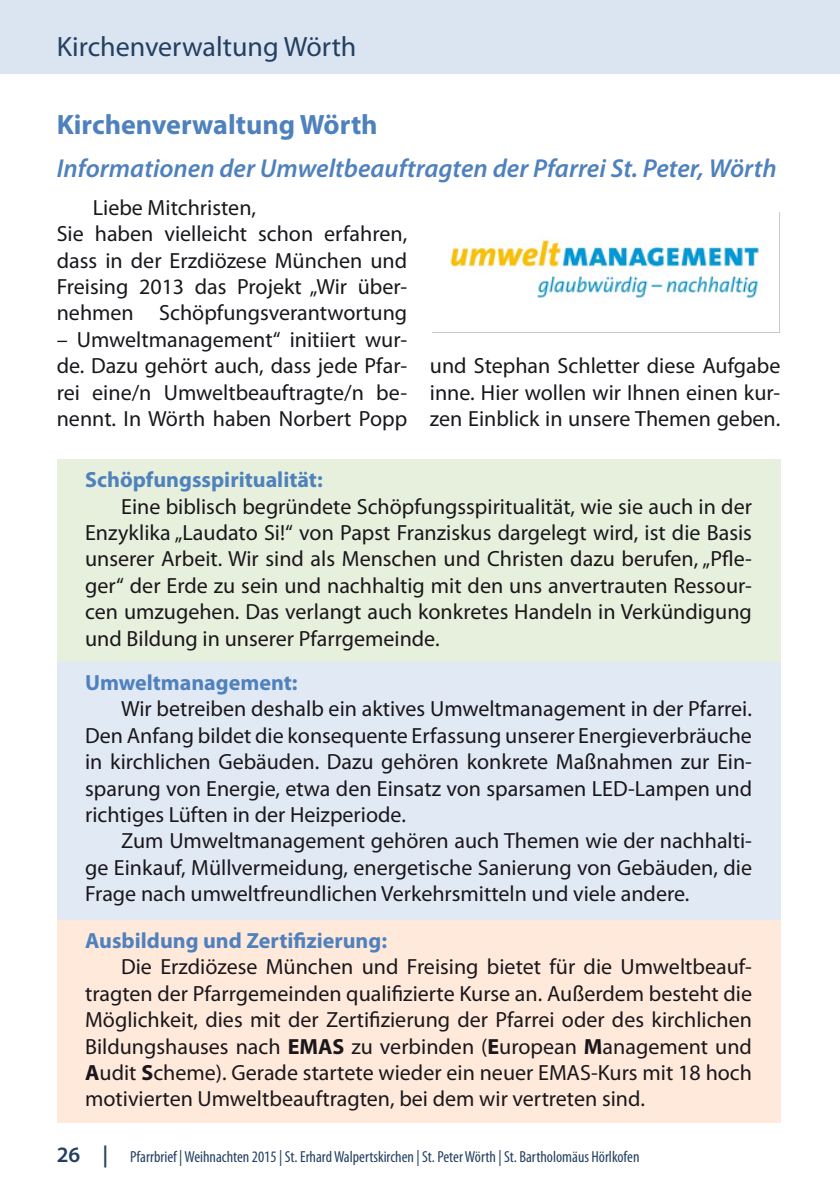
<style>
.page{position:relative;width:840px;height:1191px;background:#fff}
.page>*{position:absolute;margin:0;border:0;box-sizing:border-box;transform-origin:0 0}
.t1{font:28px "Myriad Pro";color:#244061}
.t2{font:700 28px "Myriad Pro";color:#4f81bd}
.t3{font:italic 600 26px "Myriad Pro";color:#4f81bd}
.t4{font:22px/26.4px "Myriad Pro";color:#1a171c;text-align:justify}
.t5{font:700 22px "Myriad Pro";color:#4f81bd}
.t6{font:condensed 16px "Myriad Pro";color:#244061}
.s1{font-weight:700}
.s2{font-weight:600;font-stretch:normal;font-size:22px}
</style>
<div class="page">
<div style="left:0;top:0;width:839px;height:74px;background:#dbe5f1"></div>
<div style="left:57px;top:459px;width:723px;height:203px;background:#e7f0dc"></div>
<div style="left:57px;top:662px;width:723px;height:258px;background:#e1e9f4"></div>
<div style="left:57px;top:920px;width:723px;height:203px;background:#ffe9da"></div>
<img style="left:432px;top:212px;width:348px;height:121px">
<p class="t1" style="left:57px;top:30px;width:301px">Kirchenverwaltung Wörth</p>
<p class="t2" style="left:57px;top:107px;width:322px">Kirchenverwaltung Wörth</p>
<p class="t3" style="left:57px;top:152px;width:721px">Informationen der Umweltbeauftragten der Pfarrei St. Peter, Wörth</p>
<p class="t4" style="left:57px;top:194px;width:352px;text-align:left;text-indent:36px">Liebe Mitchristen,<br>Sie haben vielleicht schon erfahren, dass in der Erzdiözese München und<br>Freising 2013 das Projekt „Wir über&shy;nehmen Schöpfungsverantwortung</p>
<p class="t4" style="left:57px;top:326px;width:352px">– Umweltmanagement“ initiiert wur&shy;de. Dazu gehört auch, dass jede Pfar&shy;rei eine/n Umweltbeauftragte/n be&shy;nennt. In Wörth haben Norbert Popp</p>
<p class="t4" style="left:429px;top:352px;width:352px">und Stephan Schletter diese Aufgabe inne. Hier wollen wir Ihnen einen kur&shy;zen Einblick in unsere Themen geben.</p>
<p class="t5" style="left:85px;top:465px;width:239px">Schöpfungsspiritualität:</p>
<p class="t4" style="left:85px;top:493px;width:668px;text-indent:36px">Eine biblisch begründete Schöpfungsspiritualität, wie sie auch in der Enzyklika „Laudato Si!“ von Papst Franziskus dargelegt wird, ist die Basis unserer Arbeit. Wir sind als Menschen und Christen dazu berufen, „Pfle&shy;ger“ der Erde zu sein und nachhaltig mit den uns anvertrauten Ressour&shy;cen umzugehen. Das verlangt auch konkretes Handeln in Verkündigung und Bildung in unserer Pfarrgemeinde.</p>
<p class="t5" style="left:85px;top:668px;width:214px">Umweltmanagement:</p>
<p class="t4" style="left:85px;top:695px;width:668px;text-indent:36px">Wir betreiben deshalb ein aktives Umweltmanagement in der Pfarrei.<br>Den Anfang bildet die konsequente Erfassung unserer Energieverbräuche in kirchlichen Gebäuden. Dazu gehören konkrete Maßnahmen zur Ein&shy;sparung von Energie, etwa den Einsatz von sparsamen LED-Lampen und richtiges Lüften in der Heizperiode.</p>
<p class="t4" style="left:85px;top:827px;width:668px;text-indent:36px">Zum Umweltmanagement gehören auch Themen wie der nachhalti&shy;ge Einkauf, Müllvermeidung, energetische Sanierung von Gebäuden, die Frage nach umweltfreundlichen Verkehrsmitteln und viele andere.</p>
<p class="t5" style="left:85px;top:926px;width:303px">Ausbildung und Zertifizierung:</p>
<p class="t4" style="left:85px;top:953px;width:668px;text-indent:36px">Die Erzdiözese München und Freising bietet für die Umweltbeauf&shy;tragten der Pfarrgemeinden qualifizierte Kurse an. Außerdem besteht die Möglichkeit, dies mit der Zertifizierung der Pfarrei oder des kirchlichen Bildungshauses nach <span class="s1">EMAS</span> zu verbinden (<span class="s1">E</span>uropean <span class="s1">M</span>anagement und <span class="s1">A</span>udit <span class="s1">S</span>cheme). Gerade startete wieder ein neuer EMAS-Kurs mit 18 hoch motivierten Umweltbeauftragten, bei dem wir vertreten sind.</p>
<p class="t6" style="left:57px;top:1147px;width:584px"><span class="s2">26 |</span> Pfarrbrief | Weihnachten 2015 | St. Erhard Walpertskirchen | St. Peter Wörth | St. Bartholomäus Hörlkofen</p>
</div>
